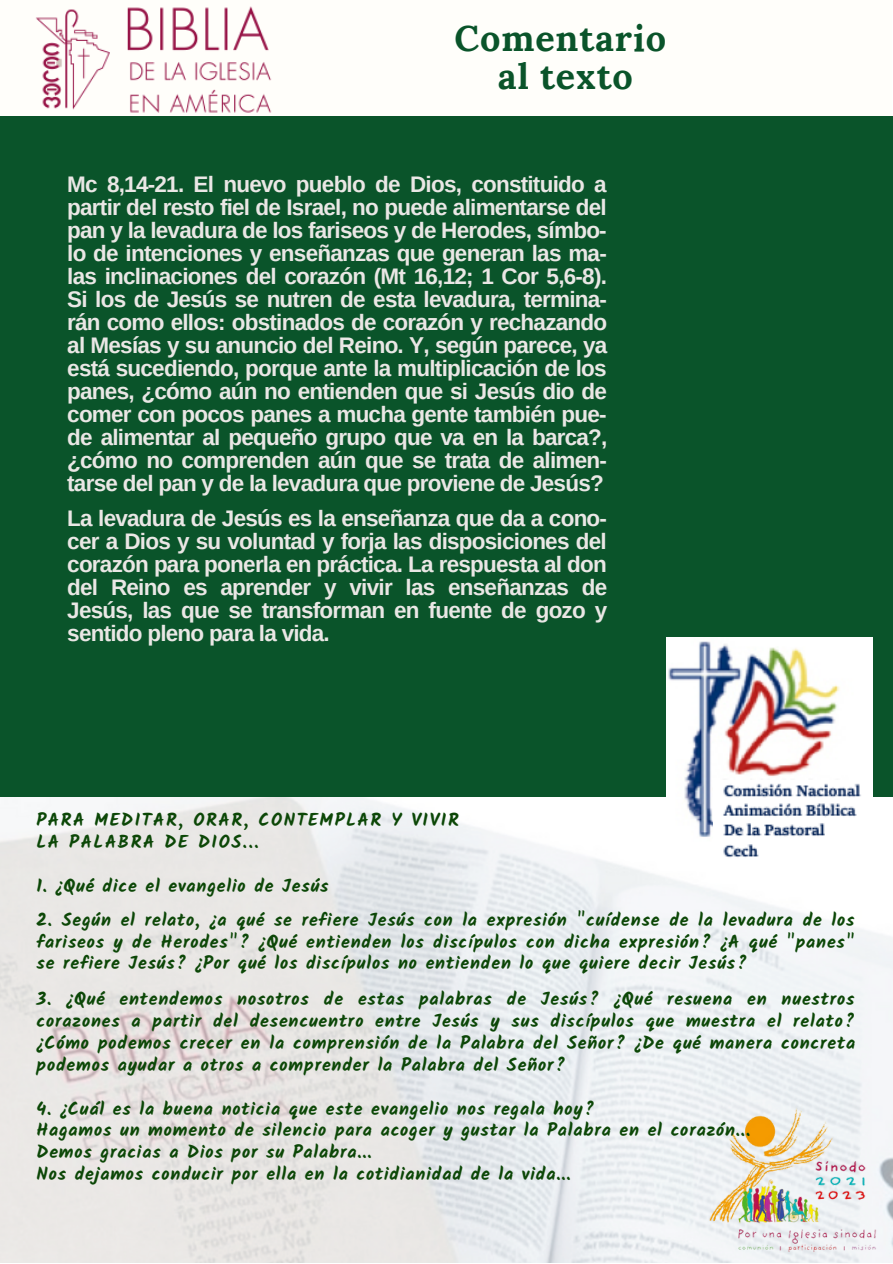
<style>
.page{position:relative;width:893px;height:1264px;background:#fff}
.page>*{position:absolute;margin:0;border:0;box-sizing:border-box;transform-origin:0 0}
.t1{font:700 36px/38.2px "Lora";letter-spacing:.025em;color:#0a542a;text-align:center}
.t2{font:700 22.5px/23px "Arimo";letter-spacing:-.035em;color:#eae7e5;text-align:justify}
.t3{font:700 18px/21.9px "Kalam";letter-spacing:.045em;color:#0c4707;text-align:justify}
.t4{font:700 18px/21.9px "Kalam";letter-spacing:.085em;color:#0c4707}
</style>
<div class="page">
<div style="left:0;top:0;width:891px;height:1262px;background:#fffefa"></div>
<img style="left:0;top:796px;width:892px;height:466px">
<div style="left:0;top:116px;width:892px;height:680px;background:#0a542a"></div>
<img style="left:36px;top:6px;width:236px;height:107px">
<img style="left:666px;top:638px;width:205px;height:221px">
<img style="left:713px;top:775px;width:159px;height:84px">
<img style="left:709px;top:1100px;width:183px;height:161px">
<h1 class="t1" style="left:454px;top:19px;width:213px">Comentario al texto</h1>
<p class="t2" style="left:67px;top:173px;width:541px">Mc 8,14-21. El nuevo pueblo de Dios, constituido a partir del resto fiel de Israel, no puede alimentarse del pan y la levadura de los fariseos y de Herodes, símbo&shy;lo de intenciones y enseñanzas que generan las ma&shy;las inclinaciones del corazón (Mt 16,12; 1 Cor 5,6-8).<br>Si los de Jesús se nutren de esta levadura, termina&shy;rán como ellos: obstinados de corazón y rechazando al Mesías y su anuncio del Reino. Y, según parece, ya está sucediendo, porque ante la multiplicación de los panes, ¿cómo aún no entienden que si Jesús dio de comer con pocos panes a mucha gente también pue&shy;de alimentar al pequeño grupo que va en la barca?, ¿cómo no comprenden aún que se trata de alimen&shy;tarse del pan y de la levadura que proviene de Jesús?</p>
<p class="t2" style="left:67px;top:506px;width:541px">La levadura de Jesús es la enseñanza que da a cono&shy;cer a Dios y su voluntad y forja las disposiciones del corazón para ponerla en práctica. La respuesta al don del Reino es aprender y vivir las enseñanzas de Jesús, las que se transforman en fuente de gozo y sentido pleno para la vida.</p>
<p class="t4" style="left:37px;top:808px;width:424px">PARA MEDITAR, ORAR, CONTEMPLAR Y VIVIR<br>LA PALABRA DE DIOS...</p>
<p class="t3" style="left:37px;top:874px;width:293px">1. ¿Qué dice el evangelio de Jesús</p>
<p class="t3" style="left:37px;top:908px;width:819px">2. Según el relato, ¿a qué se refiere Jesús con la expresión "cuídense de la levadura de los fariseos y de Herodes"? ¿Qué entienden los discípulos con dicha expresión? ¿A qué "panes" se refiere Jesús? ¿Por qué los discípulos no entienden lo que quiere decir Jesús?</p>
<p class="t3" style="left:37px;top:988px;width:820px">3. ¿Qué entendemos nosotros de estas palabras de Jesús? ¿Qué resuena en nuestros corazones a partir del desencuentro entre Jesús y sus discípulos que muestra el relato? ¿Cómo podemos crecer en la comprensión de la Palabra del Señor? ¿De qué manera concreta podemos ayudar a otros a comprender la Palabra del Señor?</p>
<p class="t3" style="left:37px;top:1097px;width:715px;text-align:left">4. ¿Cuál es la buena noticia que este evangelio nos regala hoy?<br>Hagamos un momento de silencio para acoger y gustar la Palabra en el corazón...<br>Demos gracias a Dios por su Palabra...<br>Nos dejamos conducir por ella en la cotidianidad de la vida...</p>
</div>
